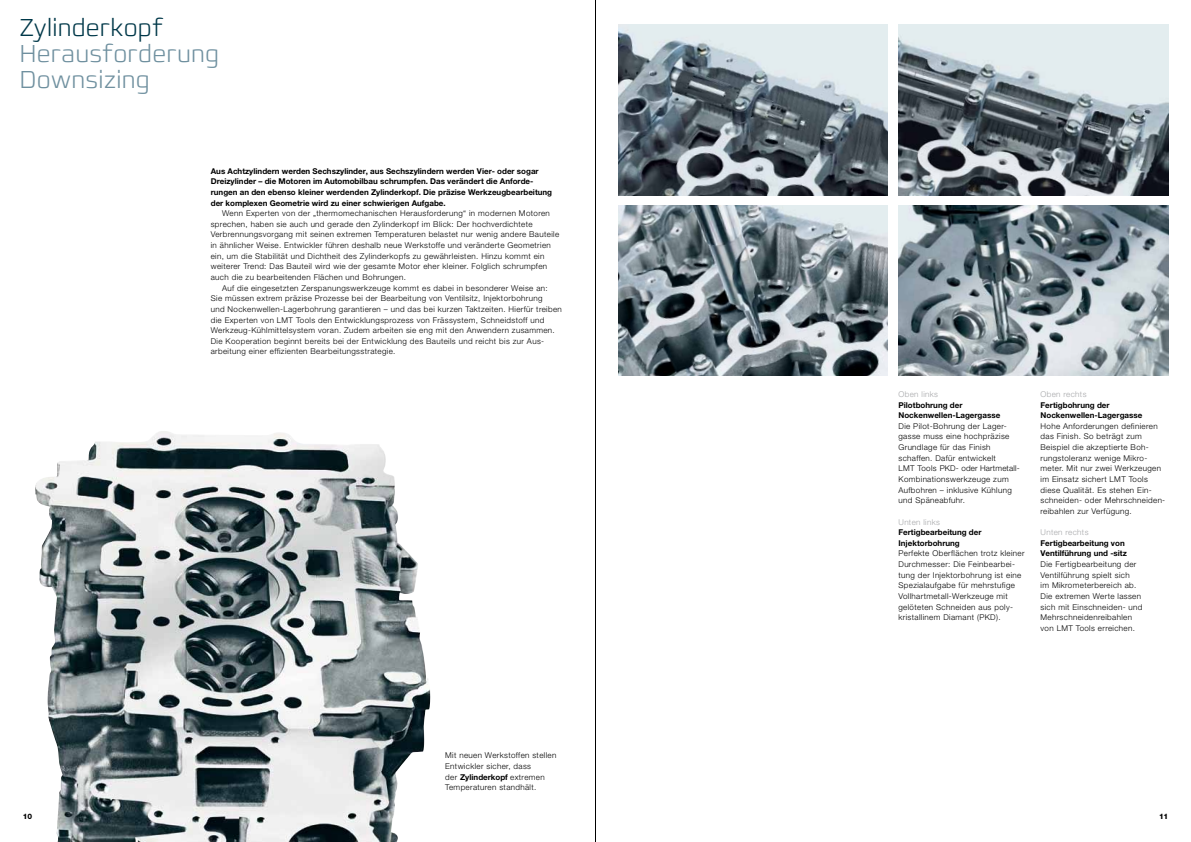
<style>
.page{position:relative;width:1191px;height:842px;background:#fff}
.page>*{position:absolute;margin:0;border:0;box-sizing:border-box;transform-origin:0 0}
.t1{font:200 25px/26px "Francker W1 G";letter-spacing:.01em;color:#6f909f}
.t2{font:200 25px "Francker W1 G";letter-spacing:.005em;color:#003849}
.t3{font:300 8px/10.6px "Helvetica Neue LT Pro";letter-spacing:.045em;color:#000}
.t4{font:700 8px/10.6px "Helvetica Neue LT Pro";color:#000}
.t5{font:300 8px "Helvetica Neue LT Pro";letter-spacing:.045em;color:#a7a8aa}
.t6{font:800 7.5px "Helvetica Neue LT Pro";color:#000}
.s1{font-weight:700}
</style>
<div class="page">
<img style="left:898px;top:206px;width:270px;height:170px">
<img style="left:618px;top:25px;width:270px;height:170px">
<img style="left:898px;top:25px;width:270px;height:170px">
<img style="left:618px;top:206px;width:270px;height:170px">
<img style="left:35px;top:440px;width:395px;height:402px">
<hr style="left:595px;top:0;width:1px;height:842px;background:#000">
<h1 class="t2" style="left:19px;top:12px;width:145px">Zylinderkopf</h1>
<h1 class="t1" style="left:19px;top:41px;width:201px">Herausforderung<br>Downsizing</h1>
<p class="t4" style="left:211px;top:165px;width:343px">Aus Achtzylindern werden Sechszylinder, aus Sechszylindern werden Vier- oder sogar Dreizylinder – die Motoren im Automobilbau schrumpfen. Das verändert die Anforde&shy;rungen an den ebenso kleiner werdenden Zylinderkopf. Die präzise Werkzeugbearbeitung der komplexen Geometrie wird zu einer schwierigen Aufgabe.</p>
<p class="t3" style="left:211px;top:208px;width:350px;text-indent:11px">Wenn Experten von der „thermomechanischen Herausforderung“ in modernen Motoren sprechen, haben sie auch und gerade den Zylinderkopf im Blick: Der hochverdichtete Verbrennungsvorgang mit seinen extremen Temperaturen belastet nur wenig andere Bauteile in ähnlicher Weise. Entwickler führen deshalb neue Werkstoffe und veränderte Geometrien ein, um die Stabilität und Dichtheit des Zylinderkopfs zu gewährleisten. Hinzu kommt ein weiterer Trend: Das Bauteil wird wie der gesamte Motor eher kleiner. Folglich schrumpfen auch die zu bearbeitenden Flächen und Bohrungen.</p>
<p class="t3" style="left:211px;top:282px;width:352px;text-indent:11px">Auf die eingesetzten Zerspanungswerkzeuge kommt es dabei in besonderer Weise an:<br>Sie müssen extrem präzise Prozesse bei der Bearbeitung von Ventilsitz, Injektorbohrung<br>und Nockenwellen-Lagerbohrung garantieren – und das bei kurzen Taktzeiten. Hierfür treiben die Experten von LMT Tools den Entwicklungsprozess von Frässystem, Schneidstoff und Werkzeug-Kühlmittelsystem voran. Zudem arbeiten sie eng mit den Anwendern zusammen.<br>Die Kooperation beginnt bereits bei der Entwicklung des Bauteils und reicht bis zur Aus&shy;arbeitung einer effizienten Bearbeitungsstrategie.</p>
<p class="t3" style="left:445px;top:750px;width:113px">Mit neuen Werkstoffen stellen<br>Entwickler sicher, dass<br>der <span class="s1">Zylinderkopf</span> extremen<br>Temperaturen standhält.</p>
<p class="t5" style="left:898px;top:389px;width:41px">Oben links</p>
<p class="t4" style="left:898px;top:399px;width:103px">Pilotbohrung der<br>Nockenwellen-Lagergasse</p>
<p class="t3" style="left:898px;top:420px;width:123px">Die Pilot-Bohrung der Lager&shy;gasse muss eine hochpräzise<br>Grundlage für das Finish schaffen. Dafür entwickelt<br>LMT Tools PKD- oder Hartmetall-<br>Kombinationswerkzeuge zum<br>Aufbohren – inklusive Kühlung und Späneabfuhr.</p>
<p class="t5" style="left:898px;top:517px;width:43px">Unten links</p>
<p class="t4" style="left:898px;top:527px;width:84px">Fertigbearbeitung der<br>Injektorbohrung</p>
<p class="t3" style="left:898px;top:548px;width:128px">Perfekte Oberflächen trotz kleiner<br>Durchmesser: Die Feinbearbei&shy;tung der Injektorbohrung ist eine<br>Spezialaufgabe für mehrstufige<br>Vollhartmetall-Werkzeuge mit gelöteten Schneiden aus poly&shy;kristallinem Diamant (PKD).</p>
<p class="t5" style="left:1040px;top:389px;width:47px">Oben rechts</p>
<p class="t4" style="left:1040px;top:399px;width:103px">Fertigbohrung der<br>Nockenwellen-Lagergasse</p>
<p class="t3" style="left:1040px;top:420px;width:126px">Hohe Anforderungen definieren das Finish. So beträgt zum<br>Beispiel die akzeptierte Boh&shy;rungstoleranz wenige Mikro&shy;meter. Mit nur zwei Werkzeugen im Einsatz sichert LMT Tools diese Qualität. Es stehen Ein&shy;schneiden- oder Mehrschneiden&shy;reibahlen zur Verfügung.</p>
<p class="t5" style="left:1040px;top:527px;width:49px">Unten rechts</p>
<p class="t4" style="left:1040px;top:537px;width:88px">Fertigbearbeitung von<br>Ventilführung und -sitz</p>
<p class="t3" style="left:1040px;top:559px;width:103px">Die Fertigbearbeitung der<br>Ventilführung spielt sich<br>im Mikrometerbereich ab.<br>Die extremen Werte lassen sich mit Einschneiden- und<br>Mehrschneidenreibahlen von LMT Tools erreichen.</p>
<p class="t6" style="left:23px;top:811px;width:11px">10</p>
<p class="t6" style="left:1159px;top:811px;width:11px">11</p>
</div>
